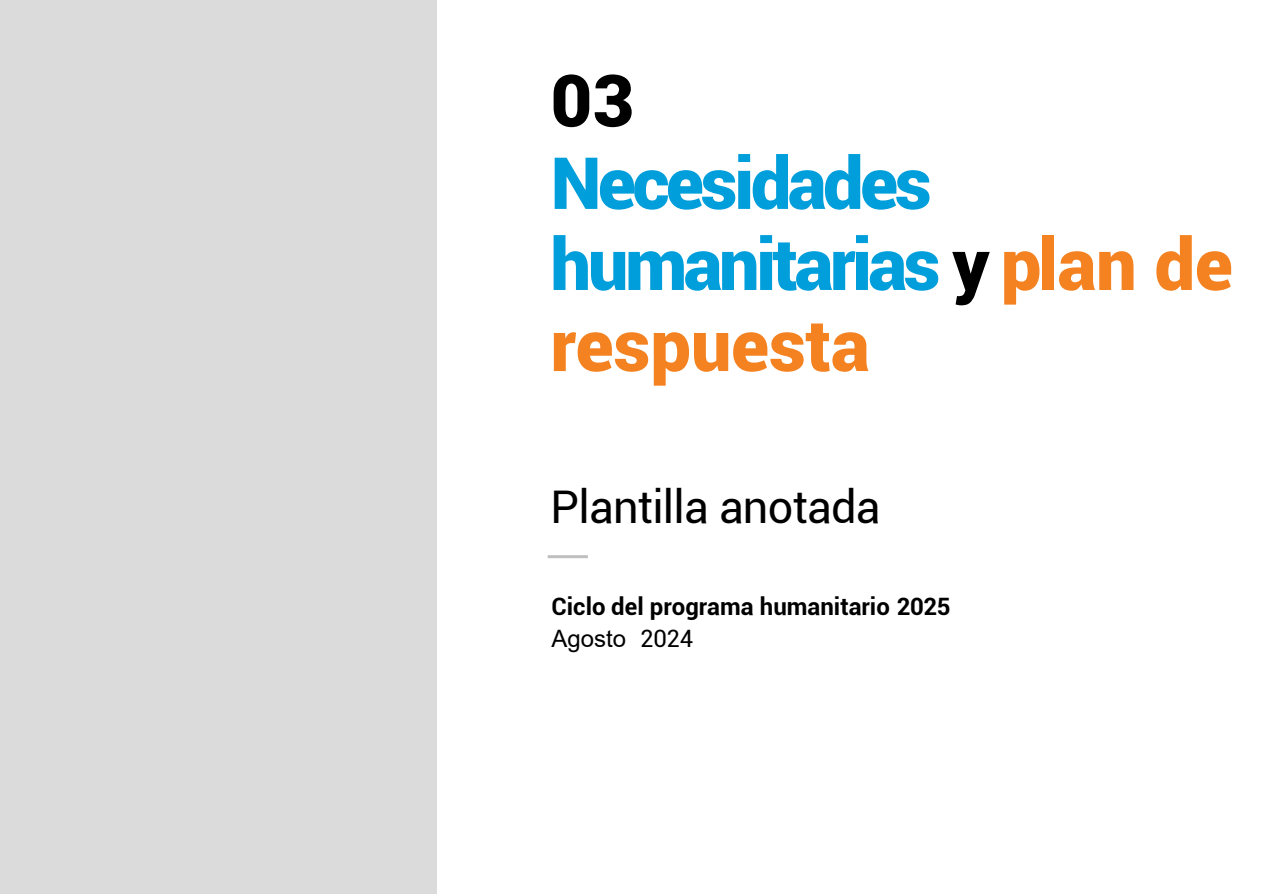
<style>
.page{position:relative;width:1264px;height:894px;background:#fff}
.page>*{position:absolute;margin:0;border:0;box-sizing:border-box;transform-origin:0 0}
.t1{font:900 72px/81px "Roboto";letter-spacing:-.045em;color:#009edb}
.t2{font:900 72px "Roboto";color:#000}
.t3{font:45px "Roboto";letter-spacing:-.015em;color:#000}
.t4{font:700 24px "Roboto";color:#000}
.t5{font:24px "Arial";color:#000}
.s1{color:#000}
.s2{color:#f58220}
.s3{font-family:"Roboto"}
</style>
<div class="page">
<hr style="left:547px;top:555px;width:40px;height:3px;background:#bfbfbf">
<div style="left:0;top:0;width:436px;height:893px;background:#dbdbdb"></div>
<p class="t2" style="left:550px;top:50px;width:85px">03</p>
<p class="t1" style="left:550px;top:140px;width:683px">Necesidades humanitarias <span class="s1">y</span> <span class="s2">plan de respuesta</span></p>
<p class="t3" style="left:550px;top:475px;width:331px">Plantilla anotada</p>
<p class="t4" style="left:551px;top:589px;width:400px">Ciclo del programa humanitario 2025</p>
<p class="t5" style="left:551px;top:622px;width:143px">Agosto <span class="s3">2024</span></p>
</div>
